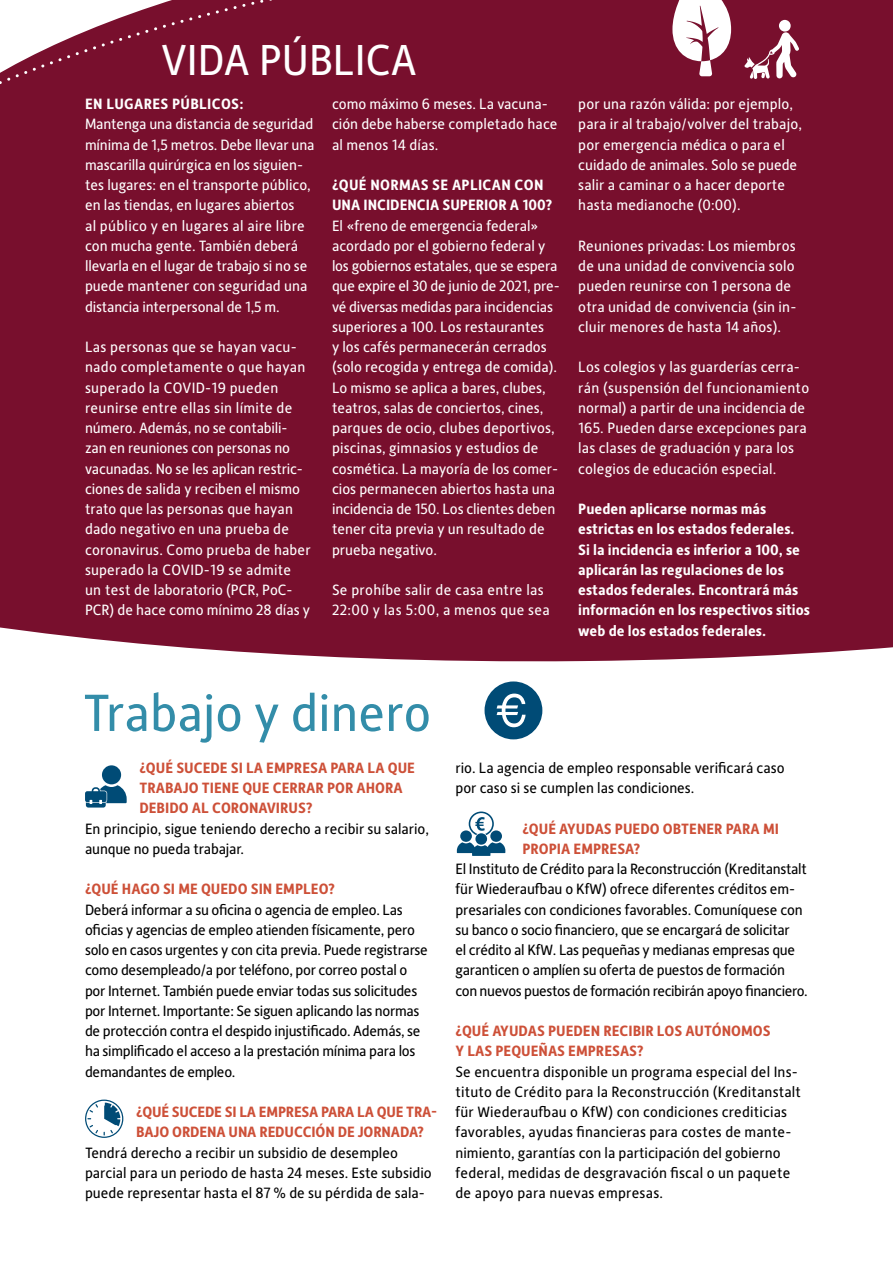
<style>
.page{position:relative;width:893px;height:1263px;background:#fff}
.page>*{position:absolute;margin:0;border:0;box-sizing:border-box;transform-origin:0 0}
.t1{font:52.5px "Alber New";color:#338da9}
.t2{font:43.5px "Alber New";color:#fff}
.t3{font:15px/20.2px "Alber New";color:#fff}
.t4{font:15px/20.2px "Alber New";letter-spacing:-.01em;color:#000}
.t5{font:15px/20.2px "Alber New";letter-spacing:.01em;color:#000}
.t6{font:700 15px/20.2px "Alber New";color:#cd5038}
.t7{font:700 15px/20.2px "Alber New";color:#fff}
.t8{font:15px/20.2px "Alber New";letter-spacing:.02em;color:#fff}
.t9{font:700 15px "Alber New";letter-spacing:.02em;color:#fff}
</style>
<div class="page">
<div style="left:337px;top:0;width:556px;height:153px;background:#780f2d"></div>
<div style="left:0;top:153px;width:893px;height:509px;background:#780f2d"></div>
<div style="left:343px;top:0;width:550px;height:113px;background:#780f2d"></div>
<div style="left:0;top:0;width:337px;height:382px;background:#780f2d"></div>
<svg style="left:672px;top:0;width:59px;height:76px"></svg>
<svg style="left:485px;top:681px;width:57px;height:58px"></svg>
<div style="left:779px;top:20px;width:12px;height:12px;background:#fff;border-radius:50%"></div>
<svg style="left:744px;top:32px;width:55px;height:47px"></svg>
<svg style="left:85px;top:765px;width:42px;height:42px"></svg>
<svg style="left:457px;top:811px;width:48px;height:45px"></svg>
<svg style="left:85px;top:1099px;width:38px;height:39px"></svg>
<h2 class="t2" style="left:161px;top:31px;width:257px">VIDA PÚBLICA</h2>
<p class="t9" style="left:85px;top:94px;width:160px">EN LUGARES PÚBLICOS:</p>
<p class="t3" style="left:85px;top:113px;width:231px">Mantenga una distancia de seguridad mínima de 1,5 metros. Debe llevar una mascarilla quirúrgica en los siguien&shy;tes lugares: en el transporte público, en las tiendas, en lugares abiertos<br>al público y en lugares al aire libre con mucha gente. También deberá llevarla en el lugar de trabajo si no se puede mantener con seguridad una distancia interpersonal de 1,5 m.</p>
<p class="t3" style="left:85px;top:336px;width:227px">Las personas que se hayan vacu&shy;nado completamente o que hayan superado la COVID-19 pueden reunirse entre ellas sin límite de número. Además, no se contabili&shy;zan en reuniones con personas no vacunadas. No se les aplican restric&shy;ciones de salida y reciben el mismo trato que las personas que hayan dado negativo en una prueba de coronavirus. Como prueba de haber superado la COVID-19 se admite un test de laboratorio (PCR, PoC-<br>PCR) de hace como mínimo 28 días y</p>
<p class="t3" style="left:332px;top:93px;width:227px">como máximo 6 meses. La vacuna&shy;ción debe haberse completado hace al menos 14 días.</p>
<p class="t7" style="left:332px;top:174px;width:222px">¿QUÉ NORMAS SE APLICAN CON<br>UNA INCIDENCIA SUPERIOR A 100?</p>
<p class="t3" style="left:332px;top:215px;width:229px">El «freno de emergencia federal» acordado por el gobierno federal y los gobiernos estatales, que se espera que expire el 30 de junio de 2021, pre&shy;vé diversas medidas para incidencias superiores a 100. Los restaurantes<br>y los cafés permanecerán cerrados (solo recogida y entrega de comida).<br>Lo mismo se aplica a bares, clubes, teatros, salas de conciertos, cines, parques de ocio, clubes deportivos, piscinas, gimnasios y estudios de cosmética. La mayoría de los comer&shy;cios permanecen abiertos hasta una incidencia de 150. Los clientes deben tener cita previa y un resultado de prueba negativo.</p>
<p class="t8" style="left:332px;top:579px;width:219px">Se prohíbe salir de casa entre las<br>22:00 y las 5:00, a menos que sea</p>
<p class="t3" style="left:578px;top:93px;width:225px">por una razón válida: por ejemplo, para ir al trabajo/volver del trabajo, por emergencia médica o para el cuidado de animales. Solo se puede salir a caminar o a hacer deporte hasta medianoche (0:00).</p>
<p class="t3" style="left:578px;top:235px;width:220px">Reuniones privadas: Los miembros de una unidad de convivencia solo pueden reunirse con 1 persona de otra unidad de convivencia (sin in&shy;cluir menores de hasta 14 años).</p>
<p class="t3" style="left:578px;top:356px;width:232px">Los colegios y las guarderías cerra&shy;rán (suspensión del funcionamiento normal) a partir de una incidencia de 165. Pueden darse excepciones para las clases de graduación y para los colegios de educación especial.</p>
<p class="t7" style="left:578px;top:498px;width:233px">Pueden aplicarse normas más estrictas en los estados federales.<br>Si la incidencia es inferior a 100, se aplicarán las regulaciones de los estados federales. Encontrará más información en los respectivos sitios web de los estados federales.</p>
<h1 class="t1" style="left:83px;top:678px;width:350px">Trabajo y dinero</h1>
<p class="t6" style="left:139px;top:757px;width:277px">¿QUÉ SUCEDE SI LA EMPRESA PARA LA QUE<br>TRABAJO TIENE QUE CERRAR POR AHORA<br>DEBIDO AL CORONAVIRUS?</p>
<p class="t4" style="left:85px;top:818px;width:345px">En principio, sigue teniendo derecho a recibir su salario, aunque no pueda trabajar.</p>
<p class="t6" style="left:85px;top:878px;width:252px">¿QUÉ HAGO SI ME QUEDO SIN EMPLEO?</p>
<p class="t4" style="left:85px;top:899px;width:344px">Deberá informar a su oficina o agencia de empleo. Las oficias y agencias de empleo atienden físicamente, pero solo en casos urgentes y con cita previa. Puede registrarse como desempleado/a por teléfono, por correo postal o por Internet. También puede enviar todas sus solicitudes por Internet. Importante: Se siguen aplicando las normas de protección contra el despido injustificado. Además, se ha simplificado el acceso a la prestación mínima para los demandantes de empleo.</p>
<p class="t6" style="left:136px;top:1101px;width:303px">¿QUÉ SUCEDE SI LA EMPRESA PARA LA QUE TRA-<br>BAJO ORDENA UNA REDUCCIÓN DE JORNADA?</p>
<p class="t4" style="left:85px;top:1142px;width:348px">Tendrá derecho a recibir un subsidio de desempleo parcial para un periodo de hasta 24 meses. Este subsidio puede representar hasta el 87 % de su pérdida de sala-</p>
<p class="t4" style="left:455px;top:757px;width:331px">rio. La agencia de empleo responsable verificará caso por caso si se cumplen las condiciones.</p>
<p class="t6" style="left:522px;top:818px;width:258px">¿QUÉ AYUDAS PUEDO OBTENER PARA MI<br>PROPIA EMPRESA?</p>
<p class="t4" style="left:455px;top:858px;width:354px">El Instituto de Crédito para la Reconstrucción (Kreditanstalt für Wiederaufbau o KfW) ofrece diferentes créditos em&shy;presariales con condiciones favorables. Comuníquese con su banco o socio financiero, que se encargará de solicitar<br>el crédito al KfW. Las pequeñas y medianas empresas que garanticen o amplíen su oferta de puestos de formación con nuevos puestos de formación recibirán apoyo financiero.</p>
<p class="t6" style="left:455px;top:1020px;width:317px">¿QUÉ AYUDAS PUEDEN RECIBIR LOS AUTÓNOMOS<br>Y LAS PEQUEÑAS EMPRESAS?</p>
<p class="t5" style="left:455px;top:1061px;width:347px">Se encuentra disponible un programa especial del Ins&shy;tituto de Crédito para la Reconstrucción (Kreditanstalt für Wiederaufbau o KfW) con condiciones crediticias favorables, ayudas financieras para costes de mante&shy;nimiento, garantías con la participación del gobierno federal, medidas de desgravación fiscal o un paquete de apoyo para nuevas empresas.</p>
</div>
